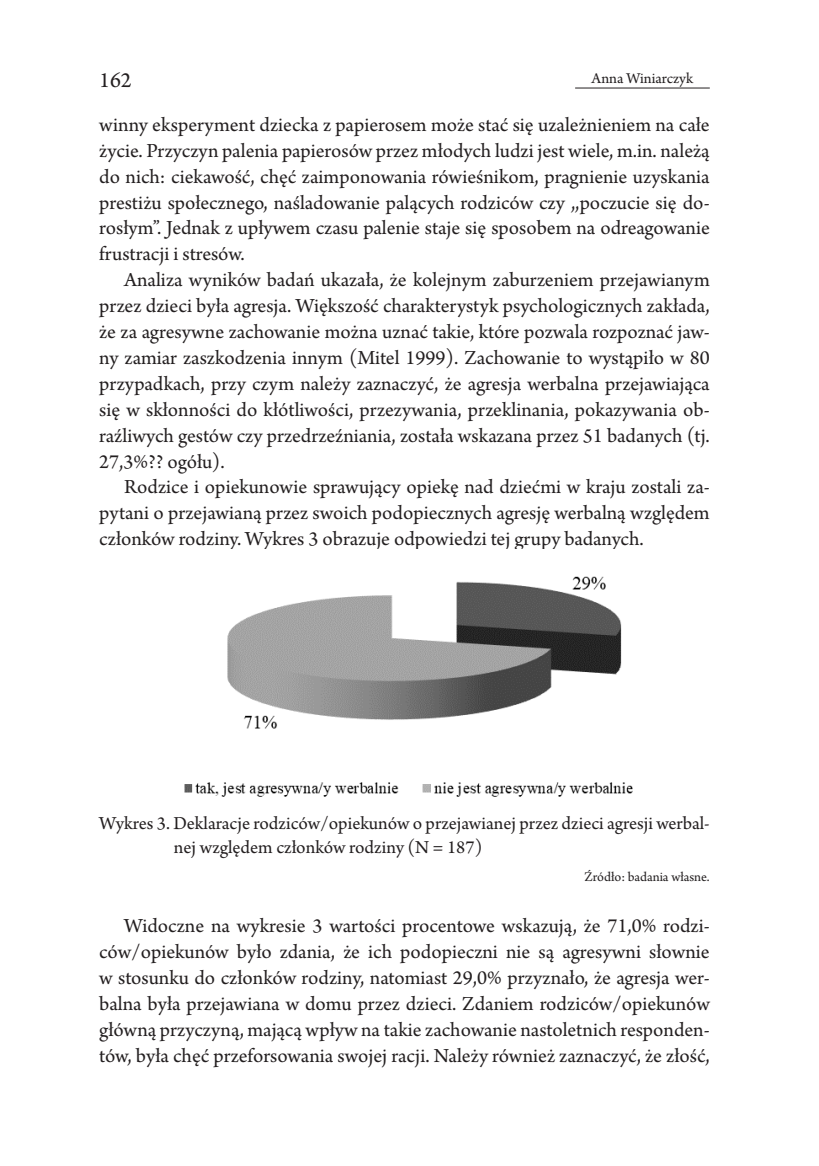
<style>
.page{position:relative;width:819px;height:1166px;background:#fff}
.page>*{position:absolute;margin:0;border:0;box-sizing:border-box;transform-origin:0 0}
.t1{font:22.75px "Arno Pro";color:#231f20}
.Tekst_prosty{font:21px/25.9px "Arno Pro";letter-spacing:-.005em;color:#231f20;text-align:justify}
.Rycina_tytuł{font:19.25px/23.4px "Arno Pro";color:#231f20}
.t2{font:15.75px "Arno Pro";color:#231f20}
.Rycina_źródło{font:14px "Arno Pro";color:#231f20}
.s1{color:#fff}
</style>
<div class="page">
<hr style="left:575px;top:88px;width:134px;height:1px;background:#231f20">
<img style="left:184px;top:576px;width:449px;height:221px">
<p class="t1" style="left:99px;top:68px;width:34px">162</p>
<p class="t2" style="left:575px;top:69px;width:136px"><span class="s1">M</span> Anna Winiarczyk <span class="s1">M</span></p>
<p class="Tekst_prosty" style="left:99px;top:113px;width:612px">winny eksperyment dziecka z papierosem może stać się uzależnieniem na całe życie. Przyczyn palenia papierosów przez młodych ludzi jest wiele, m.in. należą do nich: ciekawość, chęć zaimponowania rówieśnikom, pragnienie uzyskania prestiżu społecznego, naśladowanie palących rodziców czy ,,poczucie się do&shy;rosłym”. Jednak z upływem czasu palenie staje się sposobem na odreagowanie frustracji i stresów.</p>
<p class="Tekst_prosty" style="left:99px;top:268px;width:612px;text-indent:25px">Analiza wyników badań ukazała, że kolejnym zaburzeniem przejawianym przez dzieci była agresja. Większość charakterystyk psychologicznych zakłada, że za agresywne zachowanie można uznać takie, które pozwala rozpoznać jaw&shy;ny zamiar zaszkodzenia innym (Mitel 1999). Zachowanie to wystąpiło w 80 przypadkach, przy czym należy zaznaczyć, że agresja werbalna przejawiająca się w skłonności do kłótliwości, przezywania, przeklinania, pokazywania ob&shy;raźliwych gestów czy przedrzeźniania, została wskazana przez 51 badanych (tj.<br>27,3%?? ogółu).</p>
<p class="Tekst_prosty" style="left:99px;top:475px;width:612px;text-indent:25px">Rodzice i opiekunowie sprawujący opiekę nad dziećmi w kraju zostali za&shy;pytani o przejawianą przez swoich podopiecznych agresję werbalną względem członków rodziny. Wykres 3 obrazuje odpowiedzi tej grupy badanych.</p>
<p class="Rycina_tytuł" style="left:174px;top:813px;width:537px;text-indent:-74px">Wykres 3. Deklaracje rodziców/opiekunów o przejawianej przez dzieci agresji werbal&shy;nej względem członków rodziny (N = 187)</p>
<p class="Rycina_źródło" style="left:584px;top:868px;width:127px">Źródło: badania własne.</p>
<p class="Tekst_prosty" style="left:99px;top:914px;width:612px;text-indent:25px">Widoczne na wykresie 3 wartości procentowe wskazują, że 71,0% rodzi&shy;ców/opiekunów było zdania, że ich podopieczni nie są agresywni słownie w stosunku do członków rodziny, natomiast 29,0% przyznało, że agresja wer&shy;balna była przejawiana w domu przez dzieci. Zdaniem rodziców/opiekunów główną przyczyną, mającą wpływ na takie zachowanie nastoletnich responden&shy;tów, była chęć przeforsowania swojej racji. Należy również zaznaczyć, że złość,</p>
</div>
